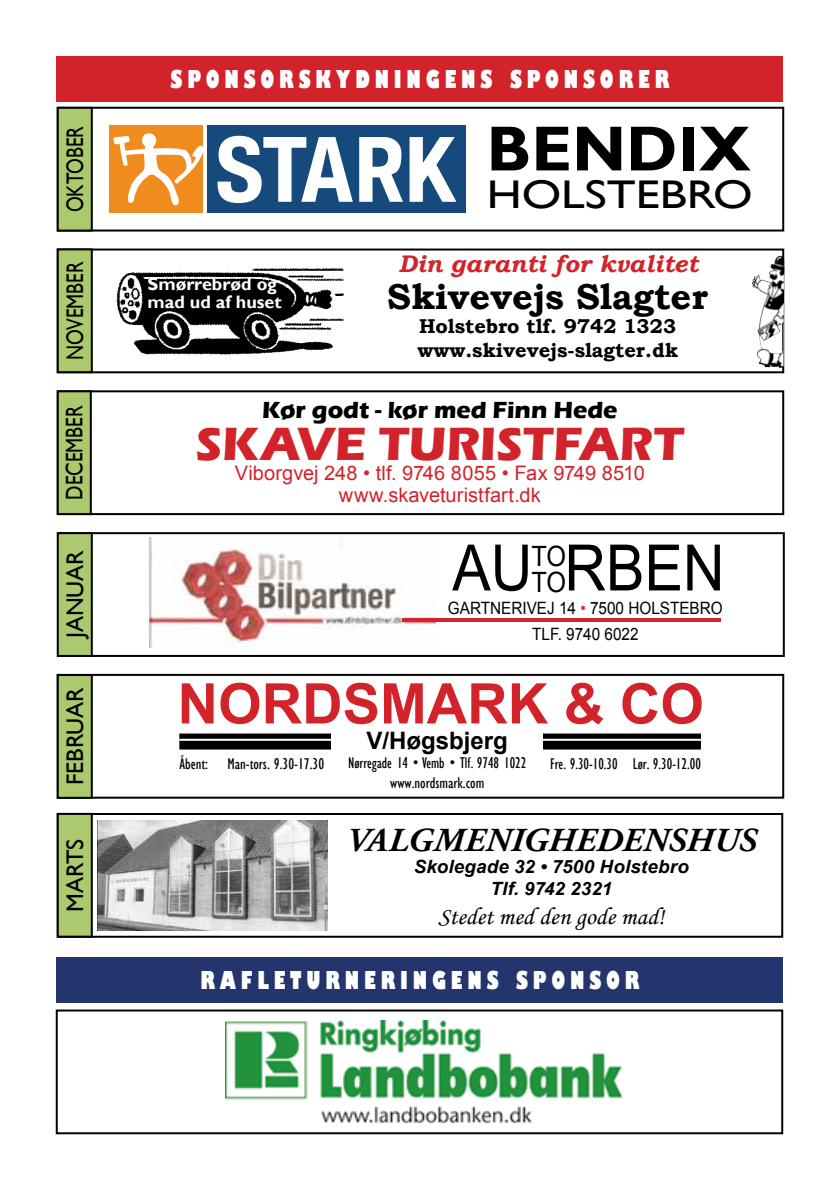
<style>
.page{position:relative;width:840px;height:1191px;background:#fff}
.page>*{position:absolute;margin:0;border:0;box-sizing:border-box;transform-origin:0 0}
.t1{font:700 64px "Gill Sans";color:#000}
.t2{font:64px "Arial";color:#000;scale:.9 1}
.t3{font:700 56px "Arial";color:#d2232a}
.t4{font:700 48px "Eras ITC";color:#d2232a}
.t5{font:40px "Gill Sans";color:#000;scale:1.2 1}
.t6{font:700 36px "Bookman Old Style";color:#000}
.t7{font:italic 700 33.6px "Adobe Garamond Pro";letter-spacing:.005em;color:#000}
.t8{font:28px/26px "Arial";color:#000;scale:.9 1}
.t9{font:24.4px "Monotype Corsiva";color:#000}
.t10{font:800 condensed 24px "Gill Sans";letter-spacing:.2em;color:#fff}
.t11{font:24px "Gill Sans";color:#000;scale:.8 1}
.t12{font:700 24px "Eras ITC";color:#000}
.t13{font:italic 700 24px "Bookman Old Style";color:#d2232a}
.t14{font:24px "Gill Sans";color:#000}
.t15{font:700 24px "Arial";color:#000}
.t16{font:20px/22px "Arial";letter-spacing:.005em;color:#d2232a;text-align:center}
.t17{font:700 20px/24px "Bookman Old Style";color:#000}
.t18{font:italic 700 18.2px/22px "Arial";letter-spacing:.01em;color:#000;text-align:center}
.t19{font:700 18px/18px "Gill Sans";color:#fff}
.t20{font:17px/26px "Arial";color:#000;text-align:center;scale:.9 1}
.t21{font:condensed 16px/19.2px "Gill Sans";color:#000;text-align:center;scale:.95 1}
.t22{font:condensed 16px "Gill Sans";color:#000}
.s1{color:#ed1d24}
</style>
<div class="page">
<div style="left:57px;top:390px;width:726px;height:125px;border:2px solid #000"></div>
<div style="left:58px;top:391px;width:33px;height:123px;background:#acc96d"></div>
<div style="left:57px;top:390px;width:35px;height:125px;border:2px solid #000"></div>
<div style="left:57px;top:957px;width:725px;height:45px;background:#23356c"></div>
<div style="left:57px;top:57px;width:725px;height:45px;background:#d2232a"></div>
<div style="left:57px;top:107px;width:726px;height:124px;border:2px solid #000"></div>
<div style="left:58px;top:108px;width:34px;height:122px;background:#acc96d"></div>
<div style="left:57px;top:107px;width:36px;height:124px;border:2px solid #000"></div>
<div style="left:57px;top:248px;width:726px;height:125px;border:2px solid #000"></div>
<div style="left:58px;top:249px;width:34px;height:123px;background:#acc96d"></div>
<div style="left:57px;top:248px;width:36px;height:125px;border:2px solid #000"></div>
<div style="left:57px;top:674px;width:726px;height:124px;border:2px solid #000"></div>
<div style="left:58px;top:675px;width:34px;height:123px;background:#acc96d"></div>
<div style="left:57px;top:674px;width:36px;height:125px;border:2px solid #000"></div>
<img style="left:225px;top:1020px;width:398px;height:104px">
<div style="left:56px;top:1009px;width:726px;height:125px;border:2px solid #000"></div>
<div style="left:57px;top:813px;width:725px;height:124px;border:2px solid #000"></div>
<div style="left:58px;top:814px;width:34px;height:122px;background:#acc96d"></div>
<div style="left:57px;top:813px;width:36px;height:124px;border:2px solid #000"></div>
<div style="left:207px;top:126px;width:258px;height:87px;background:#174a7c"></div>
<div style="left:109px;top:126px;width:93px;height:87px;background:#f08b1d"></div>
<svg style="left:217px;top:136px;width:135px;height:67px"></svg>
<svg style="left:409px;top:137px;width:47px;height:65px"></svg>
<svg style="left:359px;top:137px;width:44px;height:65px"></svg>
<svg style="left:113px;top:133px;width:90px;height:72px"></svg>
<div style="left:57px;top:532px;width:727px;height:125px;border:2px solid #000"></div>
<div style="left:58px;top:533px;width:34px;height:123px;background:#acc96d"></div>
<div style="left:57px;top:532px;width:36px;height:125px;border:2px solid #000"></div>
<img style="left:761px;top:256px;width:18px;height:26px">
<img style="left:116px;top:268px;width:228px;height:87px">
<div style="left:179px;top:733px;width:521px;height:16px;background:#000"></div>
<hr style="left:179px;top:739px;width:521px;height:2px;background:#fff">
<div style="left:331px;top:731px;width:212px;height:60px;background:#fff"></div>
<img style="left:97px;top:820px;width:230px;height:110px">
<img style="left:149px;top:538px;width:286px;height:110px">
<hr style="left:402px;top:618px;width:318px;height:4px;background:#d2232a">
<h3 class="t11" style="left:61px;top:212px;width:110px;rotate:-90deg">OKTOBER</h3>
<h3 class="t11" style="left:61px;top:360px;width:124px;rotate:-90deg">NOVEMBER</h3>
<h3 class="t11" style="left:60px;top:500px;width:119px;rotate:-90deg">DECEMBER</h3>
<h3 class="t14" style="left:61px;top:638px;width:89px;rotate:-90deg">JANUAR</h3>
<h3 class="t14" style="left:61px;top:785px;width:99px;rotate:-90deg">FEBRUAR</h3>
<h3 class="t14" style="left:61px;top:911px;width:74px;rotate:-90deg">MARTS</h3>
<h3 class="t10" style="left:170px;top:65px;width:500px">SPONSORSKYDNINGENS SPONSORER</h3>
<p class="t19" style="left:147px;top:276px;width:136px">Smørrebrød og mad ud af huset</p>
<h1 class="t1" style="left:486px;top:110px;width:265px">BENDIX</h1>
<h3 class="t5" style="left:486px;top:172px;width:223px">HOLSTEBRO</h3>
<h3 class="t13" style="left:398px;top:246px;width:301px">Din garanti for kvalitet</h3>
<h3 class="t6" style="left:387px;top:271px;width:322px">Skivevejs Slagter</h3>
<p class="t17" style="left:417px;top:314px;width:262px">Holstebro tlf. 9742 1323 www.skivevejs-slagter.dk</p>
<h3 class="t12" style="left:262px;top:396px;width:356px">Kør godt - kør med Finn Hede</h3>
<h3 class="t4" style="left:196px;top:417px;width:489px">SKAVE TURISTFART</h3>
<p class="t16" style="left:235px;top:462px;width:411px">Viborgvej 248 • tlf. 9746 8055 • Fax 9749 8510 www.skaveturistfart.dk</p>
<h1 class="t2" style="left:452px;top:526px;width:304px">AU RBEN</h1>
<h3 class="t8" style="left:531px;top:543px;width:40px">TO<br>TO</h3>
<p class="t20" style="left:447px;top:595px;width:307px">GARTNERIVEJ 14 <span class="s1">•</span> 7500 HOLSTEBRO<br>TLF. 9740 6022</p>
<h2 class="t3" style="left:177px;top:666px;width:527px">NORDSMARK &amp; CO</h2>
<h3 class="t15" style="left:366px;top:724px;width:143px">V/Høgsbjerg</h3>
<p class="t21" style="left:348px;top:753px;width:189px">Nørregade 14 • Vemb • Tlf. 9748 1022 www.nordsmark.com</p>
<p class="t22" style="left:179px;top:754px;width:146px">Åbent: Man-tors. 9.30-17.30</p>
<p class="t21" style="left:550px;top:754px;width:160px">Fre. 9.30-10.30 Lør. 9.30-12.00</p>
<h3 class="t7" style="left:346px;top:820px;width:412px">VALGMENIGHEDENSHUS</h3>
<p class="t18" style="left:413px;top:855px;width:276px">Skolegade 32 • 7500 Holstebro<br>Tlf. 9742 2321</p>
<h3 class="t9" style="left:438px;top:901px;width:228px">Stedet med den gode mad!</h3>
<h3 class="t10" style="left:200px;top:965px;width:440px">RAFLETURNERINGENS SPONSOR</h3>
</div>
